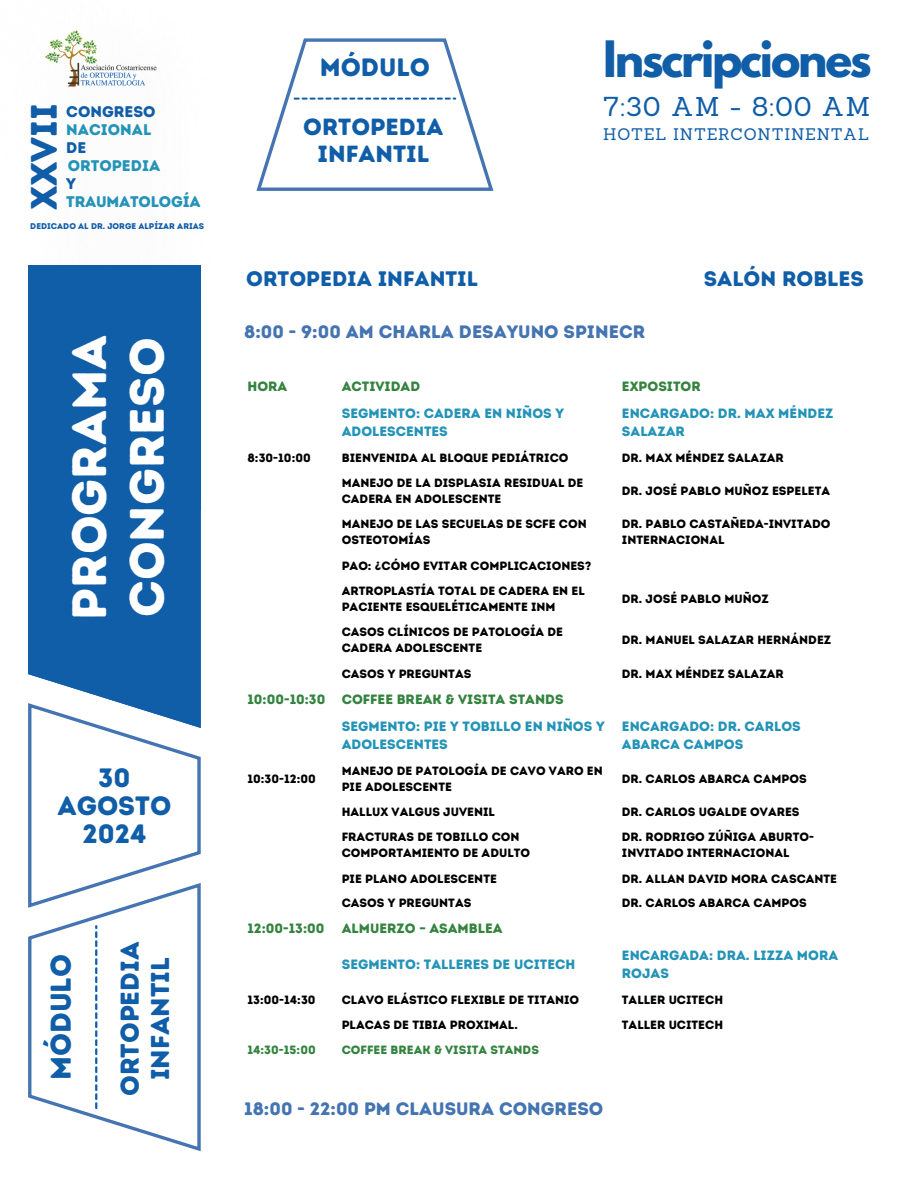
<style>
.page{position:relative;width:918px;height:1188px;background:#fff}
.page>*{position:absolute;margin:0;border:0;box-sizing:border-box;transform-origin:0 0}
.t1{font:48.3px/57.6px "Intro Rust Base";color:#fff}
.t2{font:700 44.4px "League Spartan";letter-spacing:-.05em;color:#105da8}
.t3{font:36.75px "Intro Rust Base";color:#105da8}
.t4{font:28.65px "Intro Rust Base";color:#105da8}
.t5{font:26.55px/28.2px "Intro Rust Base";color:#105da8;text-align:center}
.t6{font:26.4px "Sanchez";letter-spacing:.05em;color:#105da8}
.t7{font:25.8px/30.5px "Intro Rust Base";color:#105da8;text-align:center}
.t8{font:25.2px "Intro Rust Base";color:#105da8}
.t9{font:23.4px/27px "Intro Rust Base";color:#105da8;text-align:center}
.t10{font:21px "Intro Rust Base";color:#105da8}
.t11{font:18px "Intro Rust Base";color:#4474b1}
.t12{font:16.35px "Sanchez";letter-spacing:.05em;color:#105da8}
.t13{font:15.45px "Intro Rust Base";color:#2393b7}
.t14{font:15.45px "Intro Rust Base";color:#105da8}
.t15{font:13.5px/18px "Intro Rust Base";color:#2393b7}
.t16{font:13.5px "Intro Rust Base";color:#34833f}
.t17{font:12px/16px "Intro Rust Base";color:#000}
.t18{font:12px "Intro Rust Base";color:#34833f}
.t19{font:8.25px "Intro Rust Base";color:#105ca8}
</style>
<div class="page">
<img style="left:44px;top:30px;width:113px;height:57px">
<svg style="left:28px;top:883px;width:172px;height:268px"></svg>
<svg style="left:95px;top:925px;width:2px;height:184px"></svg>
<svg style="left:29px;top:728px;width:172px;height:180px"></svg>
<svg style="left:28px;top:510px;width:172px;height:218px;background:#2b6fb2"></svg>
<div style="left:28px;top:265px;width:173px;height:245px;background:#105da8"></div>
<svg style="left:256px;top:38px;width:237px;height:152px"></svg>
<p class="t3" style="left:22px;top:210px;width:109px;rotate:-90deg">XXVII</p>
<p class="t14" style="left:66px;top:102px;width:91px">CONGRESO</p>
<p class="t13" style="left:66px;top:120px;width:87px">NACIONAL</p>
<h3 class="t14" style="left:66px;top:138px;width:22px">DE</h3>
<p class="t13" style="left:68px;top:157px;width:94px">ORTOPEDIA</p>
<p class="t14" style="left:66px;top:175px;width:11px">Y</p>
<p class="t13" style="left:66px;top:193px;width:136px">TRAUMATOLOGÍA</p>
<p class="t19" style="left:30px;top:221px;width:175px">DEDICADO AL DR. JORGE ALPÍZAR ARIAS</p>
<p class="t1" style="left:61px;top:620px;width:286px;rotate:-90deg">PROGRAMA<br>CONGRESO</p>
<p class="t5" style="left:57px;top:764px;width:115px">30<br>AGOSTO<br>2024</p>
<p class="t4" style="left:44px;top:1080px;width:127px;rotate:-90deg">MÓDULO</p>
<p class="t7" style="left:114px;top:1096px;width:156px;rotate:-90deg">ORTOPEDIA<br>INFANTIL</p>
<p class="t8" style="left:320px;top:52px;width:112px">MÓDULO</p>
<p class="t9" style="left:303px;top:114px;width:142px">ORTOPEDIA<br>INFANTIL</p>
<p class="t2" style="left:603px;top:37px;width:270px">Inscripciones</p>
<p class="t6" style="left:603px;top:89px;width:268px">7:30 AM - 8:00 AM</p>
<p class="t12" style="left:603px;top:124px;width:267px">HOTEL INTERCONTINENTAL</p>
<p class="t10" style="left:246px;top:266px;width:233px">ORTOPEDIA INFANTIL</p>
<p class="t10" style="left:704px;top:266px;width:162px">SALÓN ROBLES</p>
<p class="t11" style="left:244px;top:321px;width:403px">8:00 - 9:00 AM CHARLA DESAYUNO SPINECR</p>
<p class="t16" style="left:248px;top:378px;width:41px">HORA</p>
<h1 class="t16" style="left:342px;top:378px;width:80px">ACTIVIDAD</h1>
<h4 class="t16" style="left:622px;top:378px;width:80px">EXPOSITOR</h4>
<h5 class="t15" style="left:342px;top:404px;width:224px">SEGMENTO: CADERA EN NIÑOS Y<br>ADOLESCENTES</h5>
<h5 class="t15" style="left:622px;top:404px;width:213px">ENCARGADO: DR. MAX MÉNDEZ<br>SALAZAR</h5>
<h6 class="t17" style="left:248px;top:450px;width:65px">8:30-10:00</h6>
<h6 class="t17" style="left:342px;top:450px;width:228px">BIENVENIDA AL BLOQUE PEDIÁTRICO</h6>
<h2 class="t17" style="left:622px;top:450px;width:163px">DR. MAX MÉNDEZ SALAZAR</h2>
<p class="t17" style="left:342px;top:474px;width:243px">MANEJO DE LA DISPLASIA RESIDUAL DE<br>CADERA EN ADOLESCENTE</p>
<p class="t17" style="left:622px;top:482px;width:210px">DR. JOSÉ PABLO MUÑOZ ESPELETA</p>
<p class="t17" style="left:342px;top:516px;width:247px">MANEJO DE LAS SECUELAS DE SCFE CON<br>OSTEOTOMÍAS</p>
<p class="t17" style="left:622px;top:516px;width:210px">DR. PABLO CASTAÑEDA-INVITADO<br>INTERNACIONAL</p>
<p class="t17" style="left:342px;top:558px;width:251px">PAO: ¿CÓMO EVITAR COMPLICACIONES?</p>
<p class="t17" style="left:342px;top:582px;width:245px">ARTROPLASTÍA TOTAL DE CADERA EN EL<br>PACIENTE ESQUELÉTICAMENTE INM</p>
<p class="t17" style="left:622px;top:590px;width:148px">DR. JOSÉ PABLO MUÑOZ</p>
<p class="t17" style="left:342px;top:624px;width:223px">CASOS CLÍNICOS DE PATOLOGÍA DE<br>CADERA ADOLESCENTE</p>
<p class="t17" style="left:622px;top:632px;width:211px">DR. MANUEL SALAZAR HERNÁNDEZ</p>
<p class="t17" style="left:342px;top:666px;width:131px">CASOS Y PREGUNTAS</p>
<p class="t17" style="left:622px;top:666px;width:163px">DR. MAX MÉNDEZ SALAZAR</p>
<p class="t16" style="left:248px;top:691px;width:79px">10:00-10:30</p>
<p class="t16" style="left:342px;top:691px;width:223px">COFFEE BREAK &amp; VISITA STANDS</p>
<p class="t15" style="left:342px;top:717px;width:264px">SEGMENTO: PIE Y TOBILLO EN NIÑOS Y<br>ADOLESCENTES</p>
<p class="t15" style="left:622px;top:717px;width:180px">ENCARGADO: DR. CARLOS<br>ABARCA CAMPOS</p>
<p class="t17" style="left:248px;top:770px;width:70px">10:30-12:00</p>
<p class="t17" style="left:342px;top:762px;width:263px">MANEJO DE PATOLOGÍA DE CAVO VARO EN<br>PIE ADOLESCENTE</p>
<p class="t17" style="left:622px;top:770px;width:186px">DR. CARLOS ABARCA CAMPOS</p>
<p class="t17" style="left:342px;top:804px;width:155px">HALLUX VALGUS JUVENIL</p>
<p class="t17" style="left:622px;top:804px;width:179px">DR. CARLOS UGALDE OVARES</p>
<p class="t17" style="left:342px;top:829px;width:190px">FRACTURAS DE TOBILLO CON<br>COMPORTAMIENTO DE ADULTO</p>
<p class="t17" style="left:622px;top:829px;width:194px">DR. RODRIGO ZÚÑIGA ABURTO-<br>INVITADO INTERNACIONAL</p>
<p class="t17" style="left:342px;top:870px;width:157px">PIE PLANO ADOLESCENTE</p>
<p class="t17" style="left:622px;top:870px;width:217px">DR. ALLAN DAVID MORA CASCANTE</p>
<p class="t17" style="left:342px;top:895px;width:131px">CASOS Y PREGUNTAS</p>
<p class="t17" style="left:622px;top:895px;width:186px">DR. CARLOS ABARCA CAMPOS</p>
<p class="t16" style="left:248px;top:920px;width:79px">12:00-13:00</p>
<p class="t16" style="left:342px;top:920px;width:162px">ALMUERZO – ASAMBLEA</p>
<p class="t15" style="left:342px;top:955px;width:235px">SEGMENTO: TALLERES DE UCITECH</p>
<p class="t15" style="left:622px;top:946px;width:218px">ENCARGADA: DRA. LIZZA MORA<br>ROJAS</p>
<p class="t17" style="left:248px;top:992px;width:70px">13:00-14:30</p>
<p class="t17" style="left:342px;top:992px;width:239px">CLAVO ELÁSTICO FLEXIBLE DE TITANIO</p>
<p class="t17" style="left:622px;top:992px;width:103px">TALLER UCITECH</p>
<p class="t17" style="left:342px;top:1017px;width:178px">PLACAS DE TIBIA PROXIMAL.</p>
<p class="t17" style="left:622px;top:1017px;width:103px">TALLER UCITECH</p>
<p class="t18" style="left:248px;top:1042px;width:70px">14:30-15:00</p>
<p class="t18" style="left:342px;top:1042px;width:199px">COFFEE BREAK &amp; VISITA STANDS</p>
<p class="t11" style="left:244px;top:1098px;width:361px">18:00 - 22:00 PM CLAUSURA CONGRESO</p>
</div>
